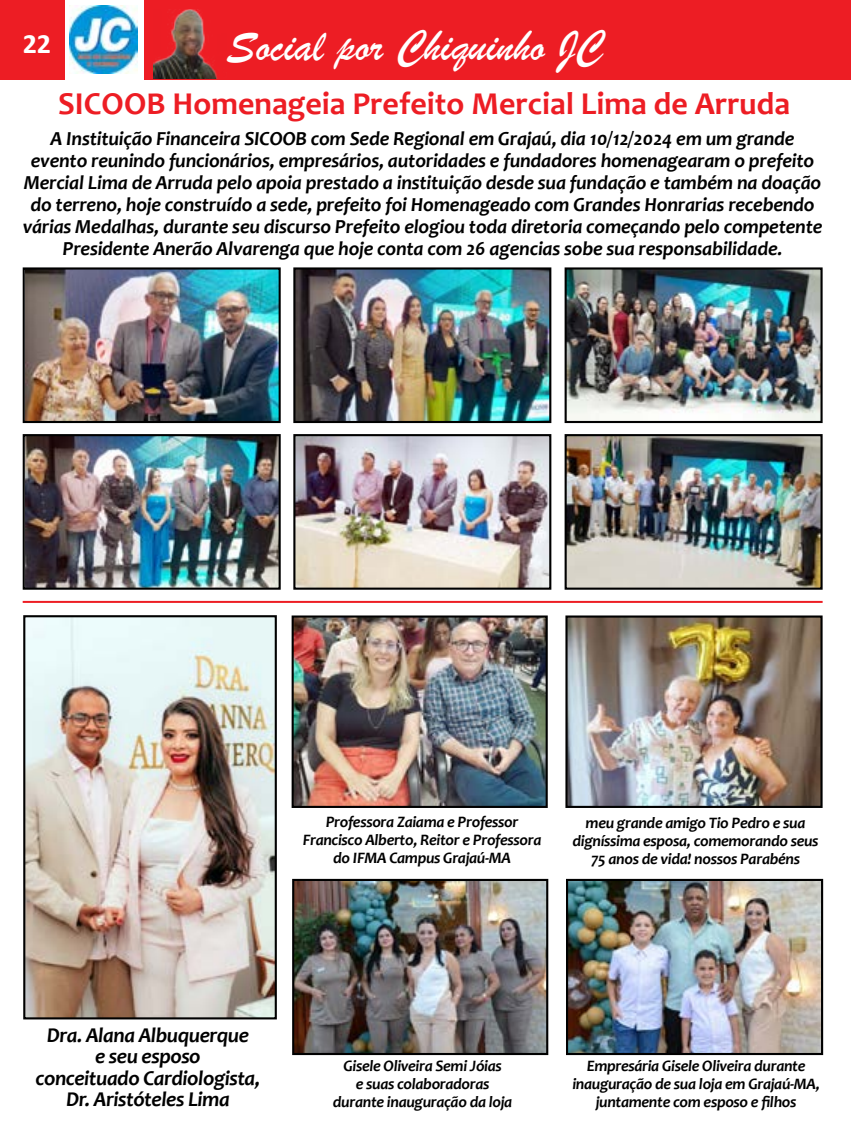
<style>
.page{position:relative;width:851px;height:1134px;background:#fff}
.page>*{position:absolute;margin:0;border:0;box-sizing:border-box;transform-origin:0 0}
.t1{font:46px "Brush Script";color:#fff}
.t2{font:700 32px "Candara";color:#ed1d24}
.t3{font:700 28px "Calibri";color:#fff}
.t4{font:italic 700 21.2px/21.2px "Candara";letter-spacing:-.02em;color:#000;text-align:center}
.t5{font:italic 700 20px/22px "Candara";letter-spacing:-.01em;color:#000;text-align:center}
.t6{font:italic 700 16px/18px "Candara";letter-spacing:-.02em;color:#000;text-align:center}
</style>
<div class="page">
<div style="left:0;top:0;width:65px;height:79px;background:#ed1d24"></div>
<div style="left:145px;top:0;width:705px;height:79px;background:#ed1d24"></div>
<img style="left:70px;top:6px;width:68px;height:68px">
<hr style="left:850px;top:0;width:1px;height:79px;background:#ed1d24">
<img style="left:567px;top:270px;width:252px;height:150px">
<div style="left:564px;top:267px;width:258px;height:156px;border:2px solid #000"></div>
<img style="left:153px;top:10px;width:64px;height:68px">
<img style="left:296px;top:270px;width:252px;height:150px">
<div style="left:293px;top:267px;width:258px;height:156px;border:2px solid #000"></div>
<img style="left:26px;top:270px;width:252px;height:150px">
<div style="left:23px;top:267px;width:258px;height:156px;border:2px solid #000"></div>
<img style="left:569px;top:882px;width:251px;height:170px">
<div style="left:566px;top:879px;width:257px;height:176px;border:2px solid #000"></div>
<img style="left:295px;top:882px;width:250px;height:170px">
<div style="left:292px;top:879px;width:256px;height:176px;border:2px solid #000"></div>
<img style="left:26px;top:618px;width:248px;height:398px">
<div style="left:23px;top:615px;width:254px;height:404px;border:2px solid #000"></div>
<img style="left:567px;top:437px;width:252px;height:150px">
<div style="left:564px;top:434px;width:258px;height:156px;border:2px solid #000"></div>
<img style="left:296px;top:437px;width:252px;height:150px">
<div style="left:293px;top:434px;width:258px;height:156px;border:2px solid #000"></div>
<img style="left:26px;top:437px;width:252px;height:150px">
<div style="left:23px;top:434px;width:258px;height:156px;border:2px solid #000"></div>
<hr style="left:23px;top:601px;width:799px;height:2px;background:#ed1d24">
<img style="left:568px;top:618px;width:251px;height:187px">
<div style="left:565px;top:615px;width:257px;height:193px;border:2px solid #000"></div>
<img style="left:294px;top:618px;width:250px;height:187px">
<div style="left:291px;top:615px;width:256px;height:193px;border:2px solid #000"></div>
<h3 class="t3" style="left:23px;top:24px;width:30px">22</h3>
<h1 class="t1" style="left:156px;top:17px;width:448px"><sup>GRAJAÚ</sup>Social por Chiquinho JC</h1>
<h2 class="t2" style="left:58px;top:83px;width:733px">SICOOB Homenageia Prefeito Mercial Lima de Arruda</h2>
<p class="t5" style="left:23px;top:127px;width:801px">A Instituição Financeira SICOOB com Sede Regional em Grajaú, dia 10/12/2024 em um grande evento reunindo funcionários, empresários, autoridades e fundadores homenagearam o prefeito Mercial Lima de Arruda pelo apoia prestado a instituição desde sua fundação e também na doação do terreno, hoje construído a sede, prefeito foi Homenageado com Grandes Honrarias recebendo várias Medalhas, durante seu discurso Prefeito elogiou toda diretoria começando pelo competente Presidente Anerão Alvarenga que hoje conta com 26 agencias sobe sua responsabilidade.</p>
<p class="t6" style="left:303px;top:813px;width:240px">Professora Zaiama e Professor<br>Francisco Alberto, Reitor e Professora do IFMA Campus Grajaú-MA</p>
<p class="t6" style="left:572px;top:813px;width:248px">meu grande amigo Tio Pedro e sua digníssima esposa, comemorando seus<br>75 anos de vida! nossos Parabéns</p>
<p class="t4" style="left:36px;top:1024px;width:226px">Dra. Alana Albuquerque<br>e seu esposo<br>conceituado Cardiologista,<br>Dr. Aristóteles Lima</p>
<p class="t6" style="left:333px;top:1056px;width:181px">Gisele Oliveira Semi Jóias<br>e suas colaboradoras durante inauguração da loja</p>
<p class="t6" style="left:572px;top:1057px;width:249px">Empresária Gisele Oliveira durante inauguração de sua loja em Grajaú-MA, juntamente com esposo e filhos</p>
</div>
